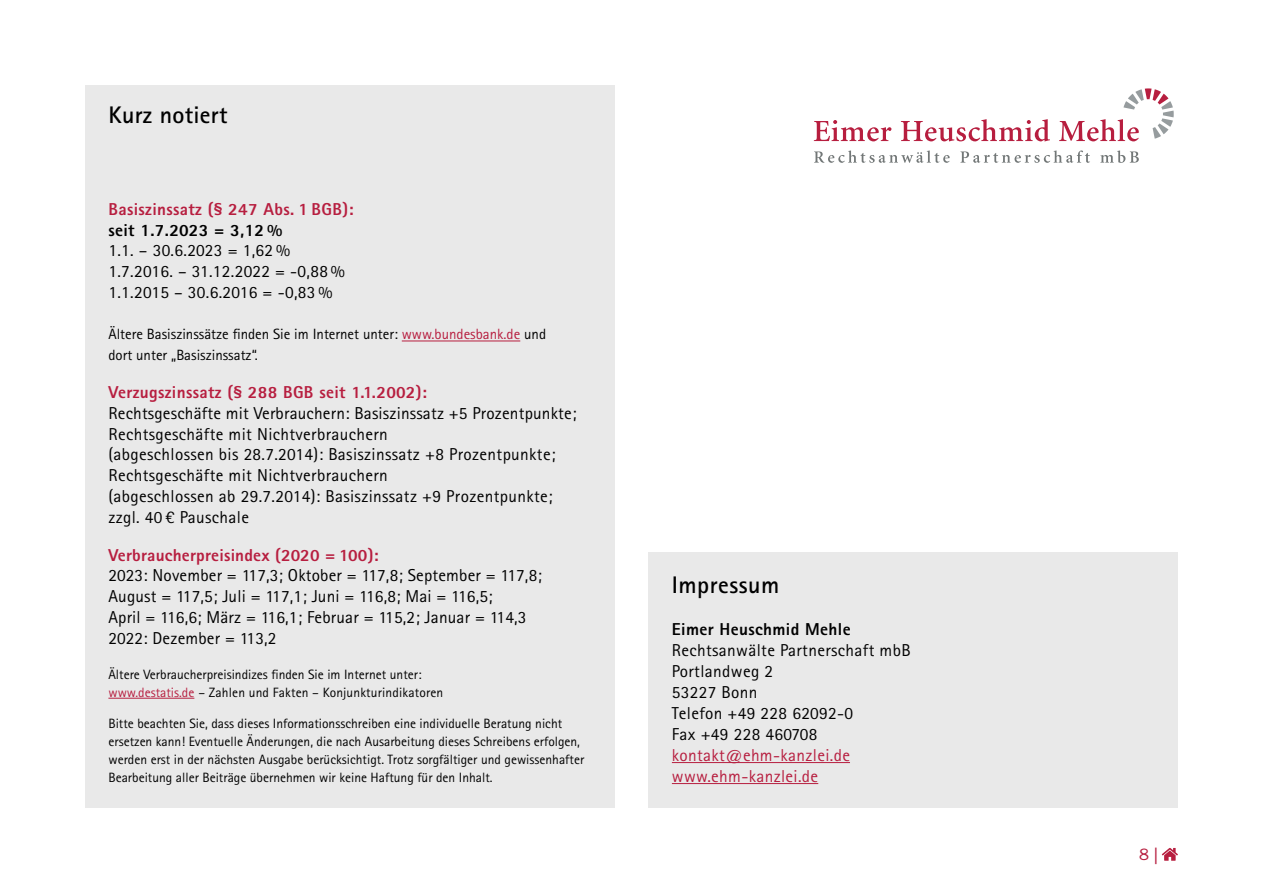
<style>
.page{position:relative;width:1263px;height:893px;background:#fff}
.page>*{position:absolute;margin:0;border:0;box-sizing:border-box;transform-origin:0 0}
.t1{font:700 24px "Rotis Sans Serif Std";letter-spacing:.01em;color:#000}
.t2{font:17.25px/20.9px "Rotis Sans Serif Std";letter-spacing:.02em;color:#000}
.t3{font:800 17.25px "Rotis Sans Serif Std";letter-spacing:.02em;color:#b71e3f}
.t4{font:17.25px/21px "Rotis Sans Serif Std";letter-spacing:.02em;color:#b71e3f}
.t5{font:800 17.25px "Rotis Sans Serif Std";letter-spacing:.02em;color:#000}
.t6{font:16.5px "ITC Franklin Gothic Std";color:#b71e3f}
.t7{font:14.85px/20.9px "Rotis Sans Serif Std";color:#000}
.t8{font:13.5px/18px "Rotis Sans Serif Std";color:#000}
.s1{color:#b71e3f}
.s2{font-family:"News Gothic Std"}
</style>
<div class="page">
<svg style="left:1162px;top:848px;width:16px;height:13px"></svg>
<div style="left:85px;top:85px;width:529px;height:723px;background:#e9e9e9"></div>
<hr style="left:402px;top:341px;width:118px;height:1px;background:#b71e3f">
<hr style="left:108px;top:698px;width:86px;height:1px;background:#b71e3f">
<div style="left:648px;top:553px;width:530px;height:255px;background:#e9e9e9"></div>
<hr style="left:672px;top:762px;width:178px;height:1px;background:#b71e3f">
<hr style="left:672px;top:783px;width:146px;height:1px;background:#b71e3f">
<svg style="left:814px;top:120px;width:77px;height:21px"></svg>
<svg style="left:901px;top:119px;width:149px;height:22px"></svg>
<svg style="left:1059px;top:88px;width:115px;height:53px"></svg>
<svg style="left:814px;top:150px;width:136px;height:13px"></svg>
<svg style="left:960px;top:150px;width:130px;height:13px"></svg>
<svg style="left:1100px;top:150px;width:39px;height:13px"></svg>
<h1 class="t1" style="left:108px;top:99px;width:121px">Kurz notiert</h1>
<p class="t3" style="left:108px;top:198px;width:247px">Basiszinssatz (§ 247 Abs. 1 BGB):</p>
<p class="t5" style="left:108px;top:219px;width:175px">seit 1.7.2023 = 3,12 %</p>
<p class="t2" style="left:108px;top:240px;width:238px">1.1. – 30.6.2023 = 1,62 %<br>1.7.2016. – 31.12.2022 = -0,88 %<br>1.1.2015 – 30.6.2016 = -0,83 %</p>
<p class="t7" style="left:108px;top:324px;width:439px">Ältere Basiszinssätze finden Sie im Internet unter: <span class="s1">www.bundesbank.de</span> und dort unter „Basiszinssatz“.</p>
<p class="t3" style="left:108px;top:381px;width:320px">Verzugszinssatz (§ 288 BGB seit 1.1.2002):</p>
<p class="t2" style="left:108px;top:402px;width:469px">Rechtsgeschäfte mit Verbrauchern: Basiszinssatz +5 Prozentpunkte; Rechtsgeschäfte mit Nichtverbrauchern<br>(abgeschlossen bis 28.7.2014): Basiszinssatz +8 Prozentpunkte; Rechtsgeschäfte mit Nichtverbrauchern<br>(abgeschlossen ab 29.7.2014): Basiszinssatz +9 Prozentpunkte; zzgl. 40 € Pauschale</p>
<p class="t3" style="left:108px;top:544px;width:272px">Verbraucherpreisindex (2020 = 100):</p>
<p class="t2" style="left:108px;top:565px;width:435px">2023: November = 117,3; Oktober = 117,8; September = 117,8; August = 117,5; Juli = 117,1; Juni = 116,8; Mai = 116,5;<br>April = 116,6; März = 116,1; Februar = 115,2; Januar = 114,3<br>2022: Dezember = 113,2</p>
<p class="t8" style="left:108px;top:665px;width:336px">Ältere Verbraucherpreisindizes finden Sie im Internet unter: <span class="s1">www.destatis.de</span> – Zahlen und Fakten – Konjunkturindikatoren</p>
<p class="t8" style="left:108px;top:714px;width:477px">Bitte beachten Sie, dass dieses Informationsschreiben eine individuelle Beratung nicht ersetzen kann! Eventuelle Änderungen, die nach Ausarbeitung dieses Schreibens erfolgen, werden erst in der nächsten Ausgabe berücksichtigt. Trotz sorgfältiger und gewissenhafter Bearbeitung aller Beiträge übernehmen wir keine Haftung für den Inhalt.</p>
<h1 class="t1" style="left:672px;top:569px;width:109px">Impressum</h1>
<p class="t5" style="left:672px;top:618px;width:180px">Eimer Heuschmid Mehle</p>
<p class="t2" style="left:672px;top:639px;width:240px">Rechtsanwälte Partnerschaft mbB<br>Portlandweg 2<br>53227 Bonn<br>Telefon +49 228 62092-0<br>Fax +49 228 460708</p>
<p class="t4" style="left:672px;top:744px;width:180px">kontakt@ehm-kanzlei.de www.ehm-kanzlei.de</p>
<p class="t6" style="left:1139px;top:845px;width:20px">8 <span class="s2">|</span></p>
</div>
